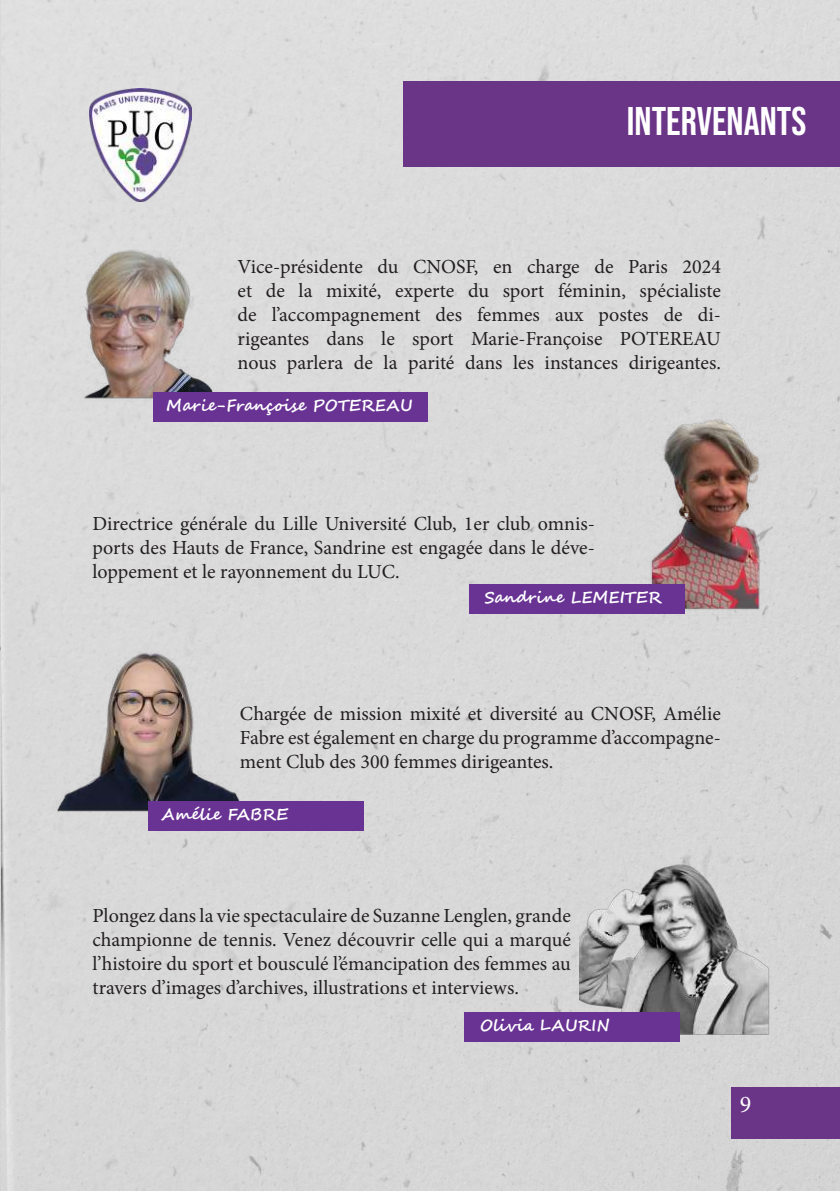
<style>
.page{position:relative;width:840px;height:1191px;background:#fff}
.page>*{position:absolute;margin:0;border:0;box-sizing:border-box;transform-origin:0 0}
.t1{font:40px "Bebas Neue";color:#fff}
.t2{font:24px "Minion Pro";color:#fff}
.t3{font:20px/24px "Minion Pro";color:#231f20;text-align:justify}
.t4{font:700 16px "Segoe Script";color:#fff}
</style>
<div class="page">
<div style="left:0;top:0;width:839px;height:1191px;background:#d9d9d9"></div>
<div style="left:731px;top:1087px;width:108px;height:51px;background:#6a3587"></div>
<div style="left:403px;top:81px;width:436px;height:85px;background:#6a3587"></div>
<img style="left:89px;top:88px;width:102px;height:113px">
<img style="left:40px;top:213px;width:200px;height:200px">
<img style="left:616px;top:410px;width:158px;height:218px">
<div style="left:468px;top:584px;width:216px;height:30px;background:#693394"></div>
<img style="left:579px;top:849px;width:202px;height:204px">
<div style="left:153px;top:392px;width:274px;height:29px;background:#693394"></div>
<div style="left:464px;top:1012px;width:215px;height:29px;background:#693394"></div>
<img style="left:24px;top:581px;width:248px;height:249px">
<div style="left:148px;top:800px;width:215px;height:30px;background:#693394"></div>
<h1 class="t1" style="left:626px;top:98px;width:181px">INTERVENANTS</h1>
<p class="t3" style="left:237px;top:255px;width:484px">Vice-présidente du CNOSF, en charge de Paris 2024 et de la mixité, experte du sport féminin, spécialiste de l’accompagnement des femmes aux postes de di&shy;rigeantes dans le sport Marie-Françoise POTEREAU nous parlera de la parité dans les instances dirigeantes.</p>
<p class="t4" style="left:166px;top:392px;width:247px">Marie-Françoise POTEREAU</p>
<p class="t3" style="left:92px;top:512px;width:503px">Directrice générale du Lille Université Club, 1er club omnis&shy;ports des Hauts de France, Sandrine est engagée dans le déve&shy;loppement et le rayonnement du LUC.</p>
<p class="t4" style="left:484px;top:584px;width:179px">Sandrine LEMEITER</p>
<p class="t3" style="left:240px;top:702px;width:482px">Chargée de mission mixité et diversité au CNOSF, Amélie Fabre est également en charge du programme d’accompagne&shy;ment Club des 300 femmes dirigeantes.</p>
<p class="t4" style="left:161px;top:801px;width:128px">Amélie FABRE</p>
<p class="t3" style="left:92px;top:903px;width:479px">Plongez dans la vie spectaculaire de Suzanne Lenglen, grande championne de tennis. Venez découvrir celle qui a marqué l’histoire du sport et bousculé l’émancipation des femmes au travers d’images d’archives, illustrations et interviews.</p>
<p class="t4" style="left:480px;top:1012px;width:131px">Olivia LAURIN</p>
<p class="t2" style="left:739px;top:1088px;width:13px">9</p>
</div>
